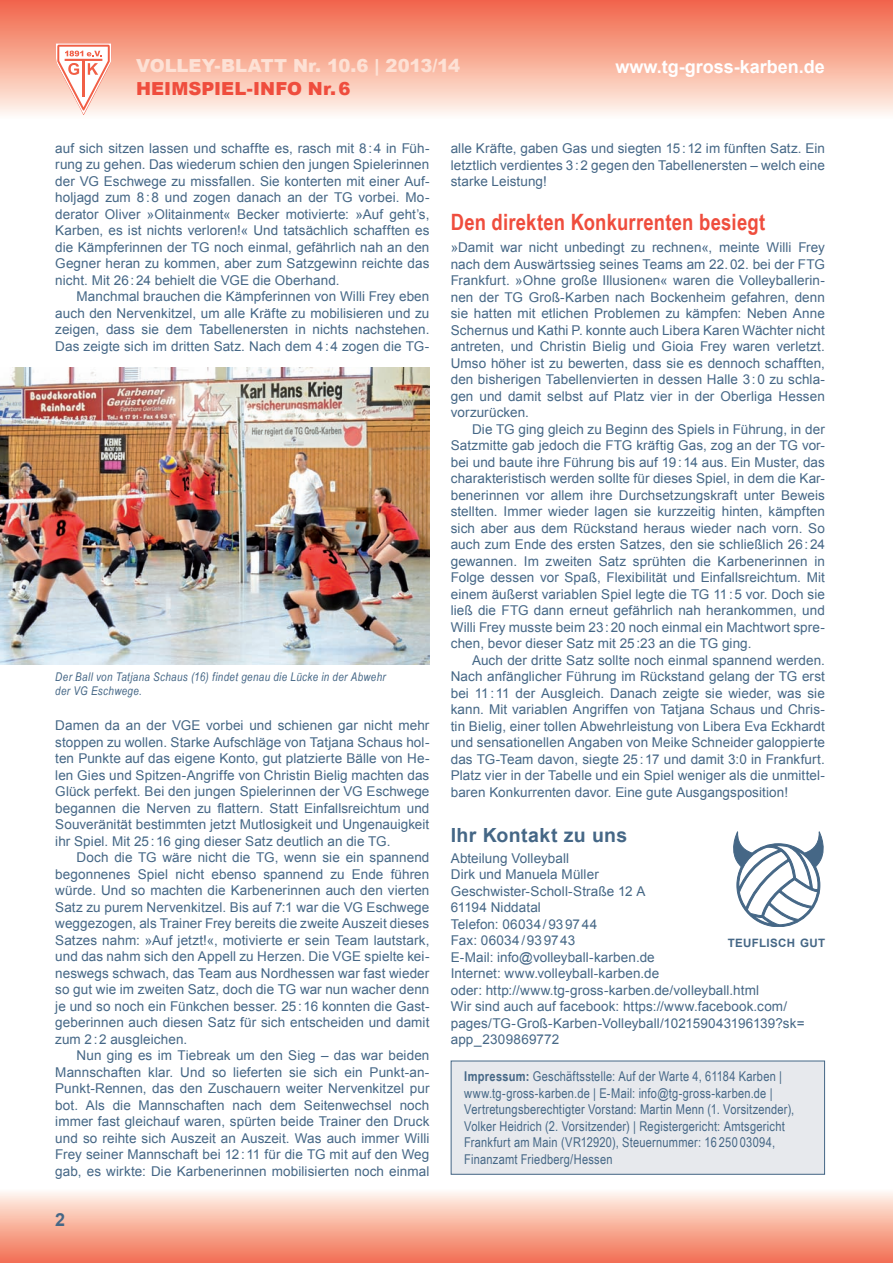
<style>
.page{position:relative;width:893px;height:1263px;background:#fff}
.page>*{position:absolute;margin:0;border:0;box-sizing:border-box;transform-origin:0 0}
.t1{font:700 22.5px "Arial Narrow";letter-spacing:.01em;color:#ef4d3d}
.t2{font:700 19.5px "Arial";letter-spacing:.02em;color:#456786}
.t3{font:900 18px "Arial";letter-spacing:-.005em;color:#fde1d5}
.t4{font:700 18px "Arial";color:#fff}
.t5{font:900 18px "Arial";letter-spacing:.005em;color:#ef4d3d}
.t6{font:700 18px "Arial";color:#456786}
.t7{font:13.5px/16.5px "Arial";letter-spacing:.005em;color:#456786;text-align:justify}
.t8{font:13.5px/16.5px "Arial Narrow";letter-spacing:.015em;color:#456786}
.t9{font:italic 12px/13.5px "Arial Narrow";letter-spacing:.03em;color:#456786}
.t10{font:700 11.55px "Arial";letter-spacing:.025em;color:#456786}
.s1{font-weight:700}
</style>
<div class="page">
<div style="left:0;top:1188px;width:893px;height:75px;background:linear-gradient(to bottom,#fffcf4,#f26c4d)"></div>
<div style="left:0;top:0;width:893px;height:119px;background:linear-gradient(to bottom,#f16244,#fffaf1)"></div>
<svg style="left:55px;top:43px;width:57px;height:72px"></svg>
<div style="left:451px;top:1061px;width:374px;height:113px;background:#e7e9ed"></div>
<div style="left:451px;top:1061px;width:374px;height:114px;border:1px solid #456786"></div>
<svg style="left:733px;top:832px;width:90px;height:95px"></svg>
<img style="left:0;top:368px;width:429px;height:296px">
<h3 class="t3" style="left:136px;top:53px;width:326px">VOLLEY-BLATT Nr. 10.6 | 2013/14</h3>
<h3 class="t5" style="left:136px;top:75px;width:216px">HEIMSPIEL-INFO Nr.6</h3>
<h3 class="t4" style="left:616px;top:54px;width:211px">www.tg-gross-karben.de</h3>
<p class="t7" style="left:55px;top:140px;width:376px">auf sich sitzen lassen und schaffte es, rasch mit 8:4 in Füh&shy;rung zu gehen. Das wiederum schien den jungen Spielerinnen der VG Eschwege zu missfallen. Sie konterten mit einer Auf&shy;holjagd zum 8:8 und zogen danach an der TG vorbei. Mo&shy;derator Oliver »Olitainment« Becker motivierte: »Auf geht’s, Karben, es ist nichts verloren!« Und tatsächlich schafften es die Kämpferinnen der TG noch einmal, gefährlich nah an den Gegner heran zu kommen, aber zum Satzgewinn reichte das nicht. Mit 26:24 behielt die VGE die Oberhand.</p>
<p class="t7" style="left:55px;top:289px;width:376px;text-indent:21px">Manchmal brauchen die Kämpferinnen von Willi Frey eben auch den Nervenkitzel, um alle Kräfte zu mobilisieren und zu zeigen, dass sie dem Tabellenersten in nichts nachstehen.<br>Das zeigte sich im dritten Satz. Nach dem 4:4 zogen die TG-</p>
<p class="t9" style="left:55px;top:670px;width:332px">Der Ball von Tatjana Schaus (16) findet genau die Lücke in der Abwehr der VG Eschwege.</p>
<p class="t7" style="left:55px;top:718px;width:376px">Damen da an der VGE vorbei und schienen gar nicht mehr stoppen zu wollen. Starke Aufschläge von Tatjana Schaus hol&shy;ten Punkte auf das eigene Konto, gut platzierte Bälle von He&shy;len Gies und Spitzen-Angriffe von Christin Bielig machten das Glück perfekt. Bei den jungen Spielerinnen der VG Eschwege begannen die Nerven zu flattern. Statt Einfallsreichtum und Souveränität bestimmten jetzt Mutlosigkeit und Ungenauigkeit ihr Spiel. Mit 25:16 ging dieser Satz deutlich an die TG.</p>
<p class="t7" style="left:55px;top:849px;width:376px;text-indent:21px">Doch die TG wäre nicht die TG, wenn sie ein spannend begonnenes Spiel nicht ebenso spannend zu Ende führen würde. Und so machten die Karbenerinnen auch den vierten Satz zu purem Nervenkitzel. Bis auf 7:1 war die VG Eschwege weggezogen, als Trainer Frey bereits die zweite Auszeit dieses Satzes nahm: »Auf jetzt!«, motivierte er sein Team lautstark, und das nahm sich den Appell zu Herzen. Die VGE spielte kei&shy;neswegs schwach, das Team aus Nordhessen war fast wieder so gut wie im zweiten Satz, doch die TG war nun wacher denn je und so noch ein Fünkchen besser. 25:16 konnten die Gast&shy;geberinnen auch diesen Satz für sich entscheiden und damit zum 2:2 ausgleichen.</p>
<p class="t7" style="left:55px;top:1047px;width:376px;text-indent:21px">Nun ging es im Tiebreak um den Sieg – das war beiden Mannschaften klar. Und so lieferten sie sich ein Punkt-an-Punkt-Rennen, das den Zuschauern weiter Nervenkitzel pur bot. Als die Mannschaften nach dem Seitenwechsel noch immer fast gleichauf waren, spürten beide Trainer den Druck und so reihte sich Auszeit an Auszeit. Was auch immer Willi Frey seiner Mannschaft bei 12:11 für die TG mit auf den Weg gab, es wirkte: Die Karbenerinnen mobilisierten noch einmal</p>
<h3 class="t6" style="left:55px;top:1207px;width:12px">2</h3>
<p class="t7" style="left:451px;top:140px;width:376px">alle Kräfte, gaben Gas und siegten 15:12 im fünften Satz. Ein letztlich verdientes 3:2 gegen den Tabellenersten – welch eine starke Leistung!</p>
<h1 class="t1" style="left:451px;top:205px;width:316px">Den direkten Konkurrenten besiegt</h1>
<p class="t7" style="left:451px;top:239px;width:376px">»Damit war nicht unbedingt zu rechnen«, meinte Willi Frey nach dem Auswärtssieg seines Teams am 22.02. bei der FTG Frankfurt. »Ohne große Illusionen« waren die Volleyballerin&shy;nen der TG Groß-Karben nach Bockenheim gefahren, denn sie hatten mit etlichen Problemen zu kämpfen: Neben Anne Schernus und Kathi P. konnte auch Libera Karen Wächter nicht antreten, und Christin Bielig und Gioia Frey waren verletzt.<br>Umso höher ist zu bewerten, dass sie es dennoch schafften, den bisherigen Tabellenvierten in dessen Halle 3:0 zu schla&shy;gen und damit selbst auf Platz vier in der Oberliga Hessen vorzurücken.</p>
<p class="t7" style="left:451px;top:421px;width:376px;text-indent:21px">Die TG ging gleich zu Beginn des Spiels in Führung, in der Satzmitte gab jedoch die FTG kräftig Gas, zog an der TG vor&shy;bei und baute ihre Führung bis auf 19:14 aus. Ein Muster, das charakteristisch werden sollte für dieses Spiel, in dem die Kar&shy;benerinnen vor allem ihre Durchsetzungskraft unter Beweis stellten. Immer wieder lagen sie kurzzeitig hinten, kämpften sich aber aus dem Rückstand heraus wieder nach vorn. So auch zum Ende des ersten Satzes, den sie schließlich 26:24 gewannen. Im zweiten Satz sprühten die Karbenerinnen in Folge dessen vor Spaß, Flexibilität und Einfallsreichtum. Mit einem äußerst variablen Spiel legte die TG 11:5 vor. Doch sie ließ die FTG dann erneut gefährlich nah herankommen, und Willi Frey musste beim 23:20 noch einmal ein Machtwort spre&shy;chen, bevor dieser Satz mit 25:23 an die TG ging.</p>
<p class="t7" style="left:451px;top:652px;width:376px;text-indent:21px">Auch der dritte Satz sollte noch einmal spannend werden.<br>Nach anfänglicher Führung im Rückstand gelang der TG erst bei 11:11 der Ausgleich. Danach zeigte sie wieder, was sie kann. Mit variablen Angriffen von Tatjana Schaus und Chris&shy;tin Bielig, einer tollen Abwehrleistung von Libera Eva Eckhardt und sensationellen Angaben von Meike Schneider galoppierte das TG-Team davon, siegte 25:17 und damit 3:0 in Frankfurt.<br>Platz vier in der Tabelle und ein Spiel weniger als die unmittel&shy;baren Konkurrenten davor. Eine gute Ausgangsposition!</p>
<h2 class="t2" style="left:451px;top:822px;width:178px">Ihr Kontakt zu uns</h2>
<p class="t7" style="left:451px;top:850px;width:355px;text-align:left">Abteilung Volleyball<br>Dirk und Manuela Müller<br>Geschwister-Scholl-Straße 12 A<br>61194 Niddatal<br>Telefon: 06034/939744<br>Fax: 06034/939743<br>E-Mail: info@volleyball-karben.de<br>Internet: www.volleyball-karben.de<br>oder: http://www.tg-gross-karben.de/volleyball.html<br>Wir sind auch auf facebook: https://www.facebook.com/ pages/TG-Groß-Karben-Volleyball/102159043196139?sk= app_2309869772</p>
<p class="t8" style="left:464px;top:1068px;width:332px"><span class="s1">Impressum:</span> Geschäftsstelle: Auf der Warte 4, 61184 Karben | www.tg-gross-karben.de | E-Mail: info@tg-gross-karben.de | Vertretungsberechtigter Vorstand: Martin Menn (1. Vorsitzender), Volker Heidrich (2. Vorsitzender) | Registergericht: Amtsgericht Frankfurt am Main (VR12920), Steuernummer: 16 250 03094, Finanzamt Friedberg/Hessen</p>
<p class="t10" style="left:728px;top:935px;width:99px">TEUFLISCH GUT</p>
</div>
